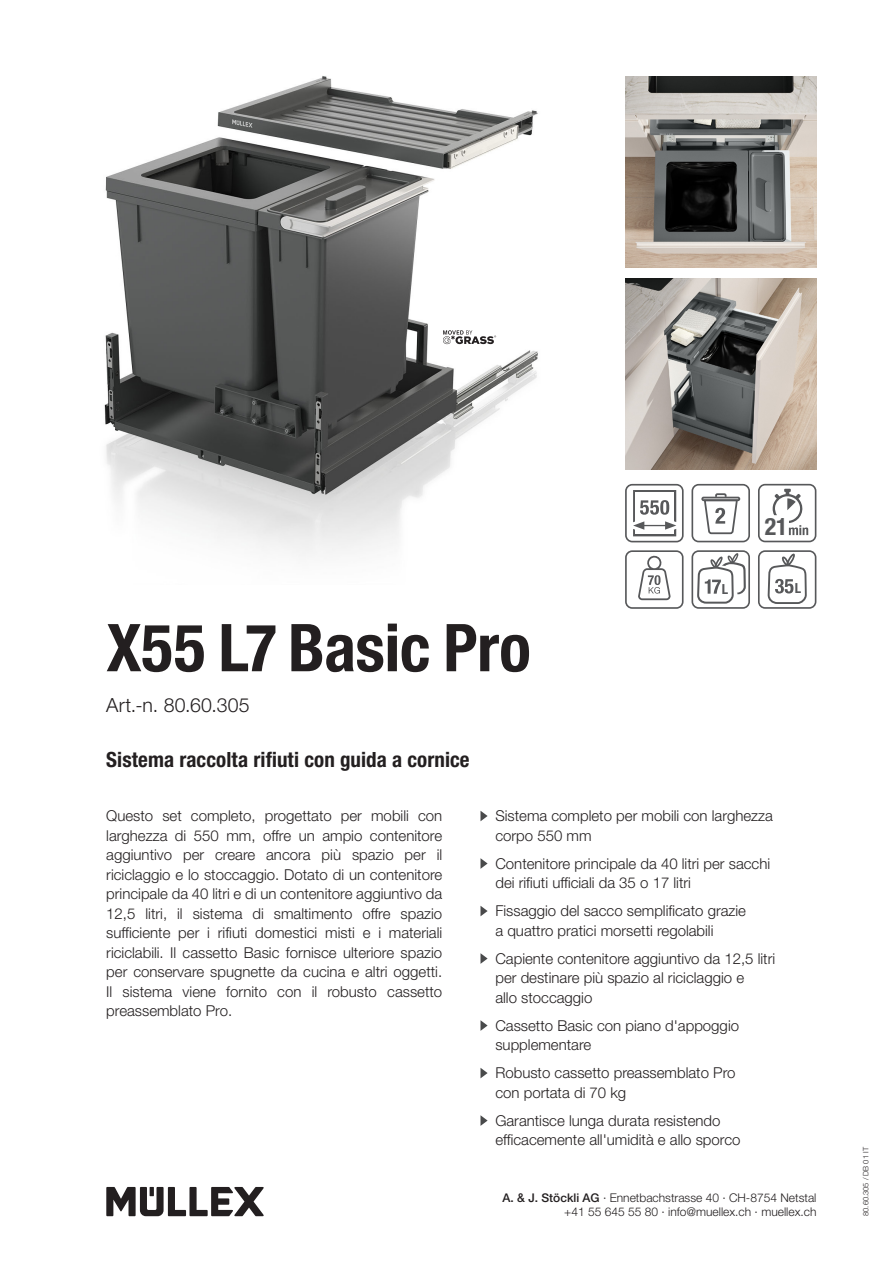
<style>
.page{position:relative;width:893px;height:1263px;background:#fff}
.page>*{position:absolute;margin:0;border:0;box-sizing:border-box;transform-origin:0 0}
.t1{font:700 condensed 66px "Helvetica Neue LT Std";letter-spacing:-.005em;color:#231f20}
.t2{font:700 condensed 24px "Helvetica Neue LT Std";color:#57585a}
.t3{font:700 condensed 21px "Helvetica Neue LT Std";letter-spacing:.005em;color:#231f20}
.t4{font:300 19.5px "Helvetica Neue LT Std";letter-spacing:.01em;color:#231f20}
.t5{font:300 15px/19.5px "Helvetica Neue LT Std";color:#231f20}
.t6{font:700 condensed 13.95px "Helvetica Neue LT Std";color:#57585a}
.t7{font:300 12px/14.4px "Helvetica Neue LT Std";color:#231f20;text-align:right}
.t8{font:300 7.5px "Helvetica Neue LT Std";color:#231f20}
.s1{font-weight:500}
</style>
<div class="page">
<svg style="left:480px;top:811px;width:8px;height:10px"></svg>
<svg style="left:480px;top:858px;width:8px;height:11px"></svg>
<svg style="left:480px;top:906px;width:8px;height:10px"></svg>
<svg style="left:480px;top:953px;width:8px;height:11px"></svg>
<svg style="left:480px;top:1020px;width:8px;height:11px"></svg>
<svg style="left:480px;top:1068px;width:8px;height:10px"></svg>
<svg style="left:480px;top:1115px;width:8px;height:11px"></svg>
<img style="left:625px;top:279px;width:191px;height:191px">
<img style="left:625px;top:77px;width:191px;height:191px">
<img style="left:104px;top:76px;width:434px;height:480px">
<svg style="left:625px;top:484px;width:59px;height:58px"></svg>
<svg style="left:691px;top:484px;width:59px;height:58px"></svg>
<svg style="left:758px;top:484px;width:58px;height:58px"></svg>
<svg style="left:758px;top:550px;width:58px;height:59px"></svg>
<svg style="left:691px;top:550px;width:59px;height:59px"></svg>
<svg style="left:625px;top:550px;width:58px;height:59px"></svg>
<svg style="left:106px;top:1187px;width:158px;height:29px"></svg>
<svg style="left:443px;top:330px;width:53px;height:14px"></svg>
<h2 class="t2" style="left:765px;top:512px;width:24px">21</h2>
<h1 class="t1" style="left:106px;top:608px;width:426px">X55 L7 Basic Pro</h1>
<h3 class="t4" style="left:106px;top:693px;width:145px">Art.-n. 80.60.305</h3>
<h3 class="t3" style="left:106px;top:747px;width:365px">Sistema raccolta rifiuti con guida a cornice</h3>
<p class="t6" style="left:722px;top:580px;width:8px">L</p>
<p class="t6" style="left:795px;top:580px;width:8px">L</p>
<p class="t5" style="left:106px;top:806px;width:337px;text-align:justify">Questo set completo, progettato per mobili con larghezza di 550 mm, offre un ampio contenitore aggiuntivo per creare ancora più spazio per il riciclaggio e lo stoccaggio. Dotato di un contenitore principale da 40 litri e di un contenitore aggiuntivo da 12,5 litri, il sistema di smaltimento offre spazio sufficiente per i rifiuti domestici misti e i materiali riciclabili. Il cassetto Basic fornisce ulteriore spazio per conservare spugnette da cucina e altri oggetti.<br>Il sistema viene fornito con il robusto cassetto preassemblato Pro.</p>
<p class="t5" style="left:495px;top:806px;width:279px">Sistema completo per mobili con larghezza corpo 550 mm</p>
<p class="t5" style="left:495px;top:853px;width:276px">Contenitore principale da 40 litri per sacchi dei rifiuti ufficiali da 35 o 17 litri</p>
<p class="t5" style="left:495px;top:901px;width:252px">Fissaggio del sacco semplificato grazie a quattro pratici morsetti regolabili</p>
<p class="t5" style="left:495px;top:948px;width:281px">Capiente contenitore aggiuntivo da 12,5 litri per destinare più spazio al riciclaggio e<br>allo stoccaggio</p>
<p class="t5" style="left:495px;top:1015px;width:245px">Cassetto Basic con piano d'appoggio supplementare</p>
<p class="t5" style="left:495px;top:1063px;width:242px">Robusto cassetto preassemblato Pro con portata di 70 kg</p>
<p class="t5" style="left:495px;top:1110px;width:247px">Garantisce lunga durata resistendo efficacemente all'umidità e allo sporco</p>
<p class="t7" style="left:503px;top:1190px;width:315px"><span class="s1">A. &amp; J. Stöckli AG</span> · Ennetbachstrasse 40 · CH-8754 Netstal +41 55 645 55 80 · info@muellex.ch · muellex.ch</p>
<p class="t8" style="left:861px;top:1216px;width:70px;rotate:-90deg">80.60.305 / DB 01 IT</p>
</div>
